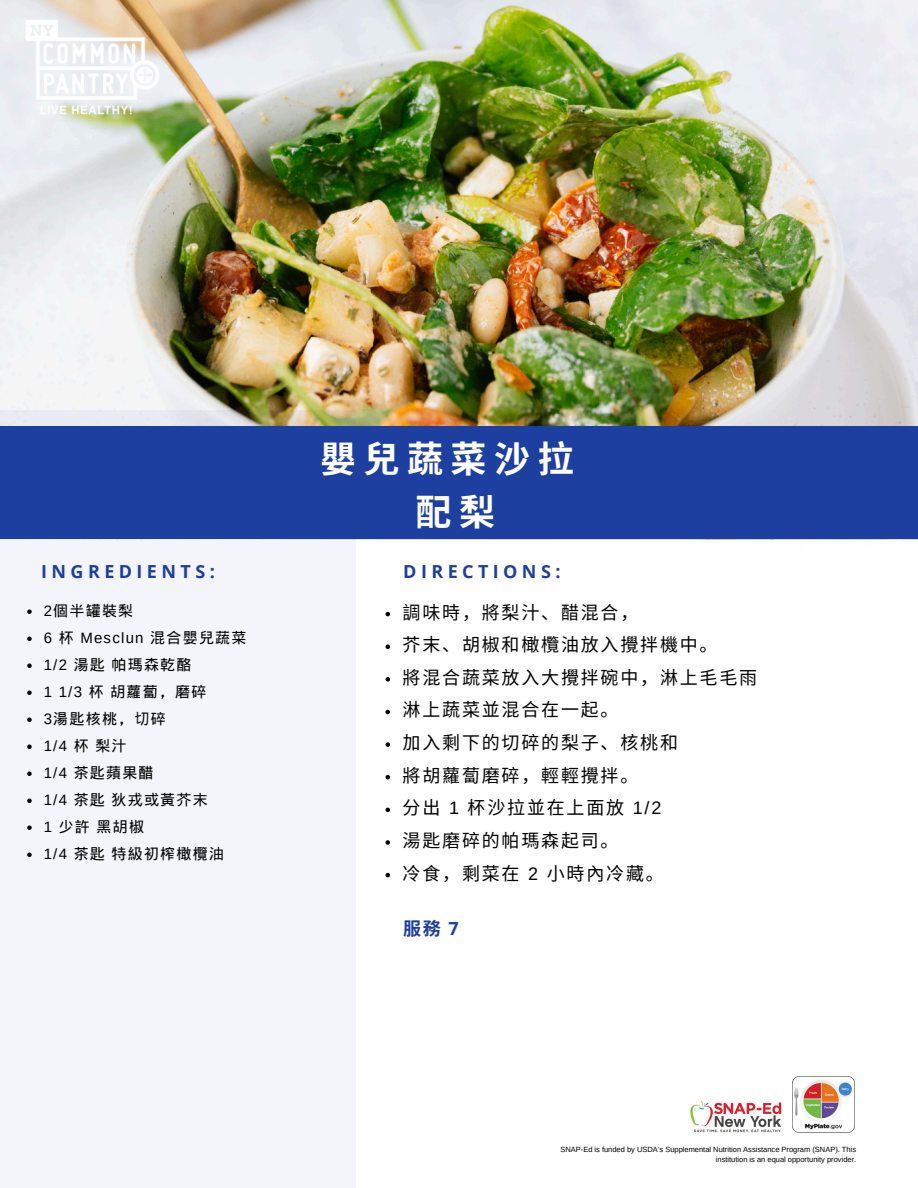
<style>
.page{position:relative;width:918px;height:1188px;background:#fff}
.page>*{position:absolute;margin:0;border:0;box-sizing:border-box;transform-origin:0 0}
.t1{font:700 36px/52.8px "Noto Sans CJ Ksc";letter-spacing:.21em;color:#fff;text-align:center}
.t2{font:18px "Noto Sans CJ Ksc";letter-spacing:.1em;color:#000}
.t3{font:700 18px "Open Sans";letter-spacing:.245em;color:#1d3fa0}
.t4{font:700 18px "Noto Sans CJ Ksc";color:#1d3fa0}
.t5{font:15px "Wen Quan Yi Micro Hei";letter-spacing:.085em;color:#000}
.t6{font:15px "Arimo";letter-spacing:.085em;color:#000}
.t7{font:7.5px/10.1px "Arimo";color:#000;text-align:right}
.s1{font-family:"Arimo"}
.s2{font-family:"Open Sans"}
.s3{font-family:"Wen Quan Yi Micro Hei"}
</style>
<div class="page">
<img style="left:765px;top:539px;width:122px;height:1px">
<img style="left:0;top:0;width:918px;height:426px">
<div style="left:0;top:411px;width:355px;height:777px;background:#f4f5fa"></div>
<div style="left:0;top:426px;width:918px;height:113px;background:#1d3fa0"></div>
<img style="left:18px;top:0;width:148px;height:142px">
<img style="left:690px;top:1101px;width:92px;height:32px">
<img style="left:793px;top:1076px;width:61px;height:57px">
<svg style="left:27px;top:609px;width:5px;height:5px"></svg>
<svg style="left:27px;top:636px;width:5px;height:5px"></svg>
<svg style="left:27px;top:663px;width:5px;height:5px"></svg>
<svg style="left:27px;top:690px;width:5px;height:5px"></svg>
<svg style="left:27px;top:717px;width:5px;height:5px"></svg>
<svg style="left:27px;top:744px;width:5px;height:5px"></svg>
<svg style="left:27px;top:771px;width:5px;height:5px"></svg>
<svg style="left:27px;top:798px;width:5px;height:5px"></svg>
<svg style="left:27px;top:825px;width:5px;height:5px"></svg>
<svg style="left:27px;top:852px;width:5px;height:5px"></svg>
<svg style="left:386px;top:612px;width:4px;height:4px"></svg>
<svg style="left:386px;top:644px;width:4px;height:5px"></svg>
<svg style="left:386px;top:677px;width:4px;height:5px"></svg>
<svg style="left:386px;top:710px;width:4px;height:4px"></svg>
<svg style="left:386px;top:742px;width:4px;height:5px"></svg>
<svg style="left:386px;top:775px;width:4px;height:4px"></svg>
<svg style="left:386px;top:808px;width:4px;height:4px"></svg>
<svg style="left:386px;top:840px;width:4px;height:5px"></svg>
<svg style="left:386px;top:873px;width:4px;height:4px"></svg>
<p class="t1" style="left:320px;top:431px;width:255px">嬰兒蔬菜沙拉配梨</p>
<p class="t3" style="left:41px;top:558px;width:175px">INGREDIENTS:</p>
<p class="t3" style="left:403px;top:558px;width:159px">DIRECTIONS:</p>
<p class="t2" style="left:403px;top:598px;width:237px">調味時，將梨汁、醋混合，</p>
<p class="t2" style="left:403px;top:630px;width:317px">芥末、胡椒和橄欖油放入攪拌機中。</p>
<p class="t2" style="left:403px;top:663px;width:354px">將混合蔬菜放入大攪拌碗中，淋上毛毛雨</p>
<p class="t2" style="left:403px;top:696px;width:218px">淋上蔬菜並混合在一起。</p>
<p class="t2" style="left:403px;top:728px;width:277px">加入剩下的切碎的梨子、核桃和</p>
<p class="t2" style="left:403px;top:761px;width:237px">將胡蘿蔔磨碎，輕輕攪拌。</p>
<p class="t2" style="left:403px;top:793px;width:260px">分出 <span class="s1">1</span> 杯沙拉並在上面放 <span class="s1">1/2</span></p>
<h2 class="t2" style="left:403px;top:826px;width:218px">湯匙磨碎的帕瑪森起司。</h2>
<p class="t2" style="left:403px;top:859px;width:263px">冷食，剩菜在 <span class="s1">2</span> 小時內冷藏。</p>
<p class="t4" style="left:403px;top:914px;width:57px">服務 <span class="s2">7</span></p>
<p class="t5" style="left:44px;top:602px;width:91px"><span class="s1">2</span>個半罐裝梨</p>
<p class="t6" style="left:44px;top:630px;width:204px">6 <span class="s3">杯</span> Mesclun <span class="s3">混合嬰兒蔬菜</span></p>
<p class="t5" style="left:44px;top:656px;width:149px"><span class="s1">1/2</span> 湯匙帕瑪森乾酪</p>
<p class="t5" style="left:44px;top:683px;width:164px"><span class="s1">1 1/3</span> 杯胡蘿蔔，磨碎</p>
<p class="t5" style="left:44px;top:710px;width:124px"><span class="s1">3</span>湯匙核桃，切碎</p>
<p class="t6" style="left:44px;top:738px;width:84px">1/4 <span class="s3">杯梨汁</span></p>
<p class="t5" style="left:44px;top:764px;width:111px"><span class="s1">1/4</span> 茶匙蘋果醋</p>
<h1 class="t5" style="left:44px;top:791px;width:166px"><span class="s1">1/4</span> 茶匙狄戎或黃芥末</h1>
<p class="t5" style="left:44px;top:818px;width:102px"><span class="s1">1</span> 少許黑胡椒</p>
<h2 class="t5" style="left:44px;top:845px;width:182px"><span class="s1">1/4</span> 茶匙特級初榨橄欖油</h2>
<p class="t7" style="left:560px;top:1145px;width:297px">SNAP-Ed is funded by USDA’s Supplemental Nutrition Assistance Program (SNAP). This institution is an equal opportunity provider.</p>
</div>
